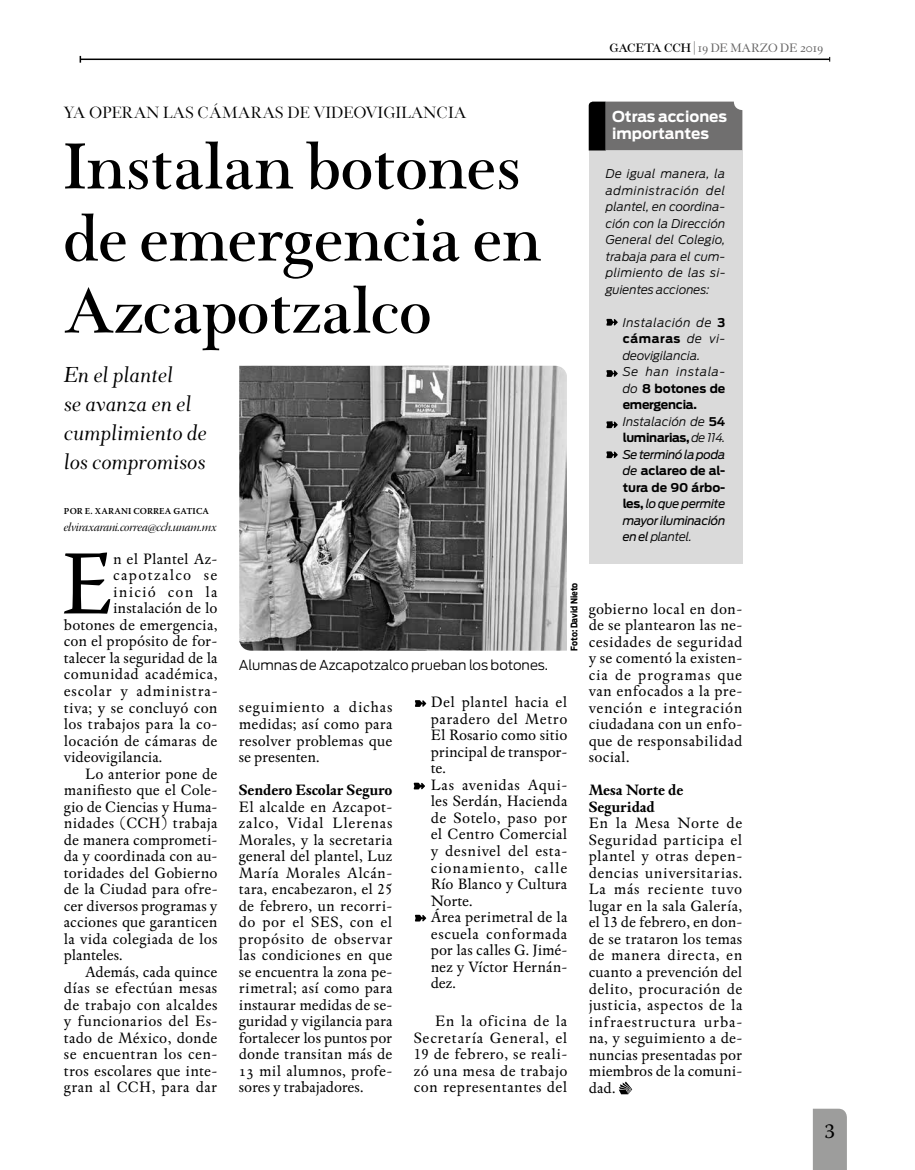
<style>
.page{position:relative;width:915px;height:1170px;background:#fff}
.page>*{position:absolute;margin:0;border:0;box-sizing:border-box;transform-origin:0 0}
.t1{font:90.9px "Warnock Pro";color:#000}
.t2{font:600 72px/72px "Wessex";letter-spacing:-.01em;color:#000}
.t3{font:italic 24px/28.8px "Wessex";color:#000}
.t4{font:21px "Warnock Pro";color:#000}
.t5{font:18px "Wessex Roman Titling";color:#000}
.t6{font:15.75px/16.5px "Espinosa Nova";letter-spacing:.01em;color:#000;text-align:justify}
.t7{font:700 15.75px/16.5px "Espinosa Nova";color:#000}
.t8{font:15.75px "Espinosa Nova";letter-spacing:-.01em;color:#000}
.t9{font:15.75px "Espinosa Nova";letter-spacing:.05em;color:#000}
.t10{font:15.75px "Espinosa Nova";letter-spacing:.03em;color:#000}
.t11{font:15.75px "Espinosa Nova";letter-spacing:.085em;color:#000}
.t12{font:15.75px "Espinosa Nova";letter-spacing:.07em;color:#000}
.t13{font:15.75px "Espinosa Nova";letter-spacing:-.015em;color:#000}
.t14{font:700 15px/16.5px "Antenna";color:#fff}
.t15{font:300 13.5px "Antenna";color:#000}
.t16{font:13.5px "Wessex";color:#646363}
.t17{font:italic 300 12px/16.5px "Antenna";letter-spacing:.01em;color:#000;text-align:justify}
.t18{font:italic 12px/16.5px "Antenna";letter-spacing:-.02em;color:#000;text-align:justify}
.t19{font:700 12px/16.5px "Antenna";letter-spacing:-.02em;color:#000;text-align:justify}
.t20{font:12px "Warnock Pro It Disp";letter-spacing:-.02em;color:#000}
.t21{font:600 9px "Warnock Pro";letter-spacing:.015em;color:#000}
.t22{font:700 9px "Antenna Cond";color:#000}
.s1{font-weight:600;color:#000}
.s2{font-weight:700;font-style:normal}
.s3{font-weight:300;font-style:italic}
.s4{font-weight:300}
</style>
<div class="page">
<div style="left:812px;top:1108px;width:34px;height:61px;background:#9d9d9c"></div>
<hr style="left:80px;top:59px;width:749px;height:1px;background:#000">
<svg style="left:618px;top:1081px;width:14px;height:13px"></svg>
<img style="left:239px;top:366px;width:327px;height:284px">
<div style="left:588px;top:150px;width:154px;height:414px;background:#dadada"></div>
<svg style="left:588px;top:102px;width:154px;height:48px;background:#656464"></svg>
<svg style="left:606px;top:319px;width:11px;height:6px"></svg>
<svg style="left:606px;top:421px;width:11px;height:7px"></svg>
<svg style="left:415px;top:700px;width:11px;height:6px"></svg>
<svg style="left:413px;top:782px;width:12px;height:7px"></svg>
<svg style="left:415px;top:914px;width:11px;height:7px"></svg>
<svg style="left:606px;top:370px;width:11px;height:7px"></svg>
<svg style="left:606px;top:451px;width:11px;height:7px"></svg>
<p class="t16" style="left:609px;top:40px;width:215px"><span class="s1">GACETA CCH</span> | 19 DE MARZO DE 2019</p>
<p class="t5" style="left:63px;top:103px;width:404px">YA OPERAN LAS CÁMARAS DE VIDEOVIGILANCIA</p>
<h2 class="t2" style="left:63px;top:131px;width:479px">Instalan botones de emergencia en<br>Azcapotzalco</h2>
<h3 class="t3" style="left:63px;top:361px;width:145px">En el plantel<br>se avanza en el cumplimiento de los compromisos</h3>
<p class="t21" style="left:64px;top:506px;width:147px">POR E. XARANI CORREA GATICA</p>
<p class="t20" style="left:64px;top:520px;width:154px">elviraxarani.correa@cch.unam.mx</p>
<h1 class="t1" style="left:62px;top:529px;width:53px">E</h1>
<p class="t6" style="left:113px;top:551px;width:106px">n el Plantel Az-</p>
<p class="t11" style="left:113px;top:566px;width:106px">capotzalco se</p>
<p class="t12" style="left:113px;top:583px;width:106px">inició con la</p>
<p class="t6" style="left:113px;top:600px;width:106px">instalación de lo</p>
<p class="t6" style="left:64px;top:617px;width:155px">botones de emergencia,</p>
<p class="t6" style="left:64px;top:633px;width:155px">con el propósito de for-</p>
<p class="t6" style="left:64px;top:650px;width:155px">talecer la seguridad de la</p>
<p class="t6" style="left:64px;top:666px;width:155px">comunidad académica,</p>
<p class="t9" style="left:64px;top:682px;width:155px">escolar y administra-</p>
<p class="t6" style="left:64px;top:699px;width:155px">tiva; y se concluyó con</p>
<p class="t6" style="left:64px;top:716px;width:155px">los trabajos para la co-</p>
<p class="t6" style="left:64px;top:732px;width:155px">locación de cámaras de</p>
<p class="t6" style="left:64px;top:749px;width:100px">videovigilancia.</p>
<p class="t6" style="left:85px;top:765px;width:134px">Lo anterior pone de</p>
<p class="t6" style="left:64px;top:782px;width:155px">manifiesto que el Cole-</p>
<p class="t8" style="left:64px;top:797px;width:155px">gio de Ciencias y Huma-</p>
<p class="t6" style="left:64px;top:815px;width:155px">nidades (CCH) trabaja</p>
<p class="t8" style="left:64px;top:830px;width:155px">de manera comprometi-</p>
<p class="t6" style="left:64px;top:848px;width:155px">da y coordinada con au-</p>
<p class="t6" style="left:64px;top:864px;width:155px">toridades del Gobierno</p>
<p class="t6" style="left:64px;top:881px;width:155px">de la Ciudad para ofre-</p>
<p class="t6" style="left:64px;top:897px;width:155px">cer diversos programas y</p>
<p class="t6" style="left:64px;top:914px;width:155px">acciones que garanticen</p>
<p class="t6" style="left:64px;top:930px;width:155px">la vida colegiada de los</p>
<p class="t13" style="left:64px;top:946px;width:60px">planteles.</p>
<p class="t6" style="left:85px;top:963px;width:134px">Además, cada quince</p>
<p class="t10" style="left:64px;top:979px;width:155px">días se efectúan mesas</p>
<p class="t6" style="left:64px;top:996px;width:155px">de trabajo con alcaldes</p>
<p class="t6" style="left:64px;top:1013px;width:155px">y funcionarios del Es-</p>
<p class="t6" style="left:64px;top:1029px;width:155px">tado de México, donde</p>
<p class="t6" style="left:64px;top:1046px;width:155px">se encuentran los cen-</p>
<p class="t6" style="left:64px;top:1062px;width:155px">tros escolares que inte-</p>
<p class="t6" style="left:64px;top:1079px;width:155px">gran al CCH, para dar</p>
<p class="t15" style="left:239px;top:657px;width:311px">Alumnas de Azcapotzalco prueban los botones.</p>
<p class="t22" style="left:568px;top:650px;width:69px;rotate:-90deg">Foto: David Nieto</p>
<p class="t6" style="left:239px;top:699px;width:155px">seguimiento a dichas medidas; así como para resolver problemas que se presenten.</p>
<p class="t7" style="left:239px;top:782px;width:155px">Sendero Escolar Seguro</p>
<p class="t6" style="left:239px;top:798px;width:155px">El alcalde en Azcapot&shy;zalco, Vidal Llerenas Morales, y la secretaria general del plantel, Luz María Morales Alcán&shy;tara, encabezaron, el 25 de febrero, un recorri&shy;do por el SES, con el propósito de observar las condiciones en que se encuentra la zona pe&shy;rimetral; así como para instaurar medidas de se&shy;guridad y vigilancia para fortalecer los puntos por donde transitan más de 13 mil alumnos, profe&shy;sores y trabajadores.</p>
<p class="t6" style="left:430px;top:694px;width:138px;text-indent:-13px">• Del plantel hacia el paradero del Metro El Rosario como sitio principal de transpor&shy;te.</p>
<p class="t6" style="left:430px;top:777px;width:138px;text-indent:-13px">• Las avenidas Aqui&shy;les Serdán, Hacienda de Sotelo, paso por el Centro Comercial y desnivel del esta&shy;cionamiento, calle Río Blanco y Cultura Norte.</p>
<p class="t6" style="left:430px;top:909px;width:138px;text-indent:-13px">• Área perimetral de la escuela conformada por las calles G. Jimé&shy;nez y Víctor Hernán&shy;dez.</p>
<p class="t6" style="left:413px;top:1013px;width:155px;text-indent:21px">En la oficina de la Secretaría General, el 19 de febrero, se reali&shy;zó una mesa de trabajo con representantes del</p>
<p class="t14" style="left:612px;top:108px;width:116px">Otras acciones importantes</p>
<p class="t17" style="left:605px;top:166px;width:121px">De igual manera, la administración del plantel, en coordina&shy;ción con la Dirección General del Colegio, trabaja para el cum&shy;plimiento de las si&shy;guientes acciones:</p>
<p class="t17" style="left:622px;top:314px;width:104px;text-indent:-13px">• Instalación de <span class="s2">3 cámaras</span> de vi&shy;deovigilancia.</p>
<p class="t19" style="left:622px;top:364px;width:104px;text-indent:-13px"><span class="s3">• Se han instala&shy;do</span> 8 botones de emergencia.</p>
<p class="t17" style="left:609px;top:413px;width:117px;text-align:right">• Instalación de <span class="s2">54 luminarias,</span> de 114.</p>
<p class="t18" style="left:622px;top:446px;width:104px;text-indent:-13px">• Se terminó la poda de <span class="s2">aclareo de al&shy;tura de 90 árbo&shy;les,</span> lo que permite mayor iluminación en el <span class="s4">plantel.</span></p>
<p class="t6" style="left:588px;top:600px;width:155px">gobierno local en don&shy;de se plantearon las ne&shy;cesidades de seguridad y se comentó la existen&shy;cia de programas que van enfocados a la pre&shy;vención e integración ciudadana con un enfo&shy;que de responsabilidad social.</p>
<p class="t7" style="left:588px;top:782px;width:96px">Mesa Norte de<br>Seguridad</p>
<p class="t6" style="left:588px;top:815px;width:155px">En la Mesa Norte de Seguridad participa el plantel y otras depen&shy;dencias universitarias.<br>La más reciente tuvo lugar en la sala Galería, el 13 de febrero, en don&shy;de se trataron los temas de manera directa, en cuanto a prevención del delito, procuración de justicia, aspectos de la infraestructura urba&shy;na, y seguimiento a de&shy;nuncias presentadas por miembros de la comuni&shy;dad.</p>
<h3 class="t4" style="left:824px;top:1118px;width:12px">3</h3>
</div>
